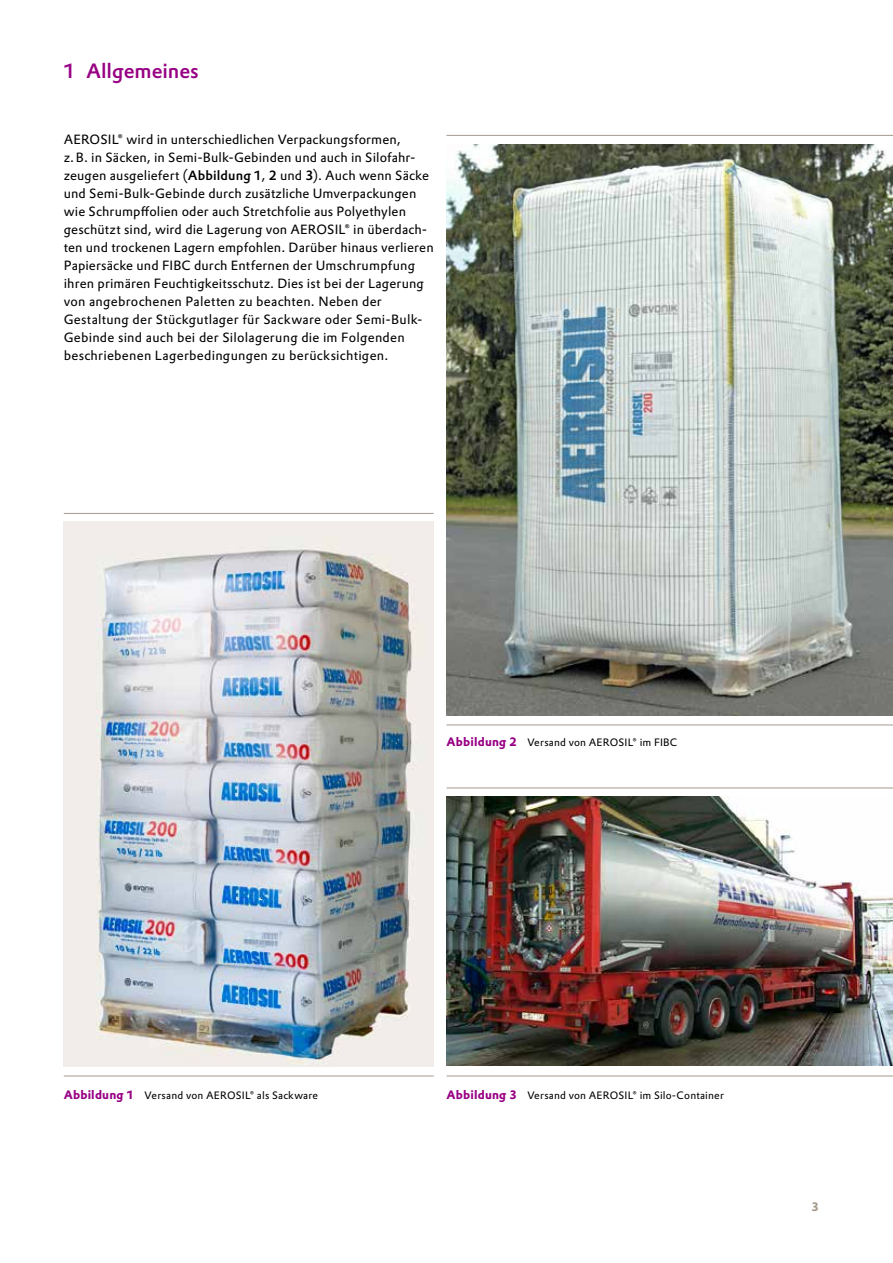
<style>
.page{position:relative;width:893px;height:1263px;background:#fff}
.page>*{position:absolute;margin:0;border:0;box-sizing:border-box;transform-origin:0 0}
.t1{font:500 20.25px "Evonik Prokyon";color:#980084}
.t2{font:13.2px/18px "Evonik Prokyon";letter-spacing:.015em;color:#000}
.t3{font:700 12px "Evonik Prokyon";color:#a59a8e}
.t4{font:10.5px "Evonik Prokyon";letter-spacing:.02em;color:#000}
.s1{font-weight:500}
.s2{font-weight:700;font-size:12px;color:#980084}
</style>
<div class="page">
<img style="left:446px;top:796px;width:447px;height:269px">
<img style="left:446px;top:144px;width:447px;height:572px">
<img style="left:64px;top:521px;width:370px;height:546px">
<hr style="left:64px;top:1076px;width:370px;height:1px;background:#a59a8e">
<hr style="left:446px;top:1076px;width:447px;height:1px;background:#a59a8e">
<hr style="left:446px;top:725px;width:447px;height:1px;background:#a59a8e">
<hr style="left:446px;top:788px;width:447px;height:1px;background:#a59a8e">
<hr style="left:446px;top:135px;width:447px;height:1px;background:#a59a8e">
<hr style="left:64px;top:513px;width:370px;height:1px;background:#a59a8e">
<h1 class="t1" style="left:64px;top:55px;width:137px">1 Allgemeines</h1>
<p class="t2" style="left:64px;top:130px;width:371px">AEROSIL® wird in unterschiedlichen Verpackungsformen,<br>z.B. in Säcken, in Semi-Bulk-Gebinden und auch in Silofahr&shy;zeugen ausgeliefert (<span class="s1">Abbildung 1</span>, <span class="s1">2</span> und <span class="s1">3</span>). Auch wenn Säcke und Semi-Bulk-Gebinde durch zusätzliche Umverpackungen wie Schrumpffolien oder auch Stretchfolie aus Polyethylen geschützt sind, wird die Lagerung von AEROSIL® in überdach&shy;ten und trockenen Lagern empfohlen. Darüber hinaus verlieren Papiersäcke und FIBC durch Entfernen der Umschrumpfung ihren primären Feuchtigkeitsschutz. Dies ist bei der Lagerung von angebrochenen Paletten zu beachten. Neben der Gestaltung der Stückgutlager für Sackware oder Semi-Bulk-Gebinde sind auch bei der Silolagerung die im Folgenden beschriebenen Lagerbedingungen zu berücksichtigen.</p>
<p class="t4" style="left:446px;top:735px;width:232px"><span class="s2">Abbildung 2</span> Versand von AEROSIL® im FIBC</p>
<p class="t4" style="left:64px;top:1087px;width:256px"><span class="s2">Abbildung 1</span> Versand von AEROSIL® als Sackware</p>
<p class="t4" style="left:446px;top:1087px;width:279px"><span class="s2">Abbildung 3</span> Versand von AEROSIL® im Silo-Container</p>
<p class="t3" style="left:811px;top:1197px;width:9px">3</p>
</div>
